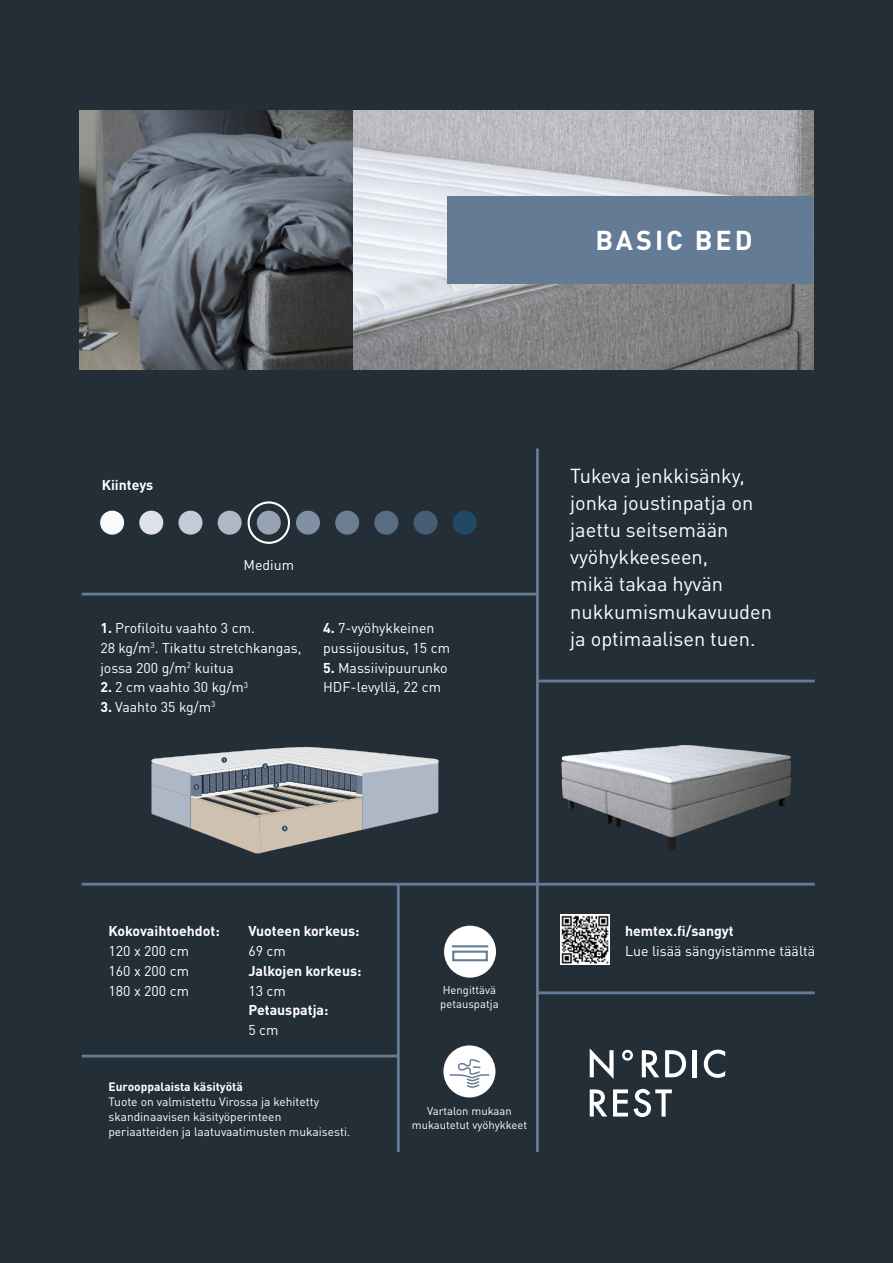
<style>
.page{position:relative;width:893px;height:1263px;background:#242e37}
.page>*{position:absolute;margin:0;border:0;box-sizing:border-box;transform-origin:0 0}
.t1{font:700 27px "DINOT";letter-spacing:.11em;color:#fff}
.t2{font:19.95px/27.2px "DINOT";color:#fff}
.t3{font:14.1px/19.8px "DINOT";color:#fff}
.t4{font:700 14.1px/19.8px "DINOT";color:#fff}
.t5{font:12px/15px "DINOT";color:#fff}
.t6{font:700 12px "DINOT";color:#fff}
.t7{font:11.25px/14.1px "DINOT";color:#fff}
.s1{font-weight:700}
.s2{font-weight:400}
</style>
<div class="page">
<img style="left:560px;top:914px;width:50px;height:50px">
<div style="left:444px;top:926px;width:52px;height:52px;background:#fff;border-radius:50%"></div>
<hr style="left:452px;top:945px;width:36px;height:2px;background:#637b95">
<div style="left:452px;top:950px;width:36px;height:11px;border:2px solid #637b95"></div>
<div style="left:443px;top:1045px;width:52px;height:52px;background:#fff;border-radius:50%"></div>
<svg style="left:450px;top:1059px;width:39px;height:29px"></svg>
<img style="left:561px;top:745px;width:230px;height:105px">
<div style="left:248px;top:501px;width:42px;height:43px;border:2px solid #fff;border-radius:50%"></div>
<div style="left:100px;top:511px;width:24px;height:24px;background:#f9fafc;border-radius:50%"></div>
<div style="left:139px;top:511px;width:24px;height:24px;background:#dfe2e9;border-radius:50%"></div>
<div style="left:178px;top:511px;width:24px;height:24px;background:#c4cad6;border-radius:50%"></div>
<div style="left:218px;top:511px;width:24px;height:24px;background:#aeb7c6;border-radius:50%"></div>
<div style="left:257px;top:511px;width:24px;height:24px;background:#97a2b4;border-radius:50%"></div>
<div style="left:296px;top:511px;width:24px;height:24px;background:#808fa4;border-radius:50%"></div>
<div style="left:335px;top:511px;width:24px;height:24px;background:#6d7d94;border-radius:50%"></div>
<div style="left:374px;top:511px;width:24px;height:24px;background:#586c84;border-radius:50%"></div>
<div style="left:413px;top:511px;width:24px;height:24px;background:#475d75;border-radius:50%"></div>
<div style="left:453px;top:511px;width:24px;height:24px;background:#1f4964;border-radius:50%"></div>
<hr style="left:536px;top:448px;width:3px;height:704px;background:#637b95">
<hr style="left:397px;top:885px;width:3px;height:267px;background:#637b95">
<hr style="left:82px;top:593px;width:455px;height:2px;background:#637b95">
<hr style="left:82px;top:883px;width:733px;height:3px;background:#637b95">
<hr style="left:537px;top:991px;width:278px;height:3px;background:#637b95">
<hr style="left:537px;top:680px;width:278px;height:2px;background:#637b95">
<hr style="left:82px;top:1055px;width:316px;height:2px;background:#637b95">
<svg style="left:151px;top:747px;width:288px;height:107px"></svg>
<img style="left:80px;top:111px;width:733px;height:258px">
<div style="left:448px;top:197px;width:365px;height:87px;background:#637b95"></div>
<svg style="left:590px;top:1048px;width:24px;height:31px"></svg>
<svg style="left:622px;top:1050px;width:11px;height:11px"></svg>
<svg style="left:642px;top:1050px;width:17px;height:27px"></svg>
<svg style="left:665px;top:1050px;width:21px;height:27px"></svg>
<hr style="left:693px;top:1050px;width:4px;height:27px;background:#fff">
<svg style="left:704px;top:1050px;width:21px;height:28px"></svg>
<svg style="left:590px;top:1089px;width:17px;height:27px"></svg>
<svg style="left:613px;top:1089px;width:15px;height:27px"></svg>
<svg style="left:634px;top:1089px;width:38px;height:28px"></svg>
<p class="t1" style="left:595px;top:223px;width:159px">BASIC BED</p>
<p class="t4" style="left:102px;top:475px;width:53px">Kiinteys</p>
<p class="t3" style="left:244px;top:555px;width:52px">Medium</p>
<p class="t3" style="left:100px;top:618px;width:156px"><span class="s1">1.</span> Profiloitu vaahto 3 cm.</p>
<p class="t3" style="left:100px;top:638px;width:203px">28 kg/m<sup>3</sup>. Tikattu stretchkangas, jossa 200 g/m<sup>2</sup> kuitua</p>
<p class="t3" style="left:100px;top:677px;width:149px"><span class="s1">2.</span> 2 cm vaahto 30 kg/m<sup>3</sup></p>
<p class="t3" style="left:100px;top:697px;width:117px"><span class="s1">3.</span> Vaahto 35 kg/m<sup>3</sup></p>
<p class="t3" style="left:323px;top:618px;width:128px"><span class="s1">4.</span> 7-vyöhykkeinen pussijousitus, 15 cm</p>
<p class="t3" style="left:323px;top:657px;width:126px"><span class="s1">5.</span> Massiivipuurunko<br>HDF-levyllä, 22 cm</p>
<p class="t2" style="left:570px;top:462px;width:203px">Tukeva jenkkisänky, jonka joustinpatja on jaettu seitsemään vyöhykkeeseen,<br>mikä takaa hyvän nukkumismukavuuden ja optimaalisen tuen.</p>
<p class="t4" style="left:108px;top:921px;width:113px">Kokovaihtoehdot:</p>
<p class="t3" style="left:108px;top:941px;width:82px">120 x 200 cm</p>
<p class="t3" style="left:108px;top:961px;width:82px">160 x 200 cm</p>
<p class="t3" style="left:108px;top:980px;width:82px">180 x 200 cm</p>
<p class="t4" style="left:248px;top:921px;width:113px">Vuoteen korkeus:</p>
<p class="t3" style="left:248px;top:941px;width:39px">69 cm</p>
<p class="t4" style="left:248px;top:960px;width:115px">Jalkojen korkeus:<br><span class="s2">13 cm</span></p>
<p class="t4" style="left:248px;top:1000px;width:82px">Petauspatja:<br><span class="s2">5 cm</span></p>
<p class="t6" style="left:108px;top:1079px;width:136px">Eurooppalaista käsityötä</p>
<p class="t5" style="left:108px;top:1094px;width:243px">Tuote on valmistettu Virossa ja kehitetty skandinaavisen käsityöperinteen periaatteiden ja laatuvaatimusten mukaisesti.</p>
<p class="t7" style="left:440px;top:982px;width:60px">Hengittävä petauspatja</p>
<p class="t7" style="left:412px;top:1103px;width:117px;text-align:center">Vartalon mukaan mukautetut vyöhykkeet</p>
<p class="t4" style="left:625px;top:921px;width:110px">hemtex.fi/sangyt</p>
<p class="t3" style="left:625px;top:941px;width:192px">Lue lisää sängyistämme täältä</p>
</div>
